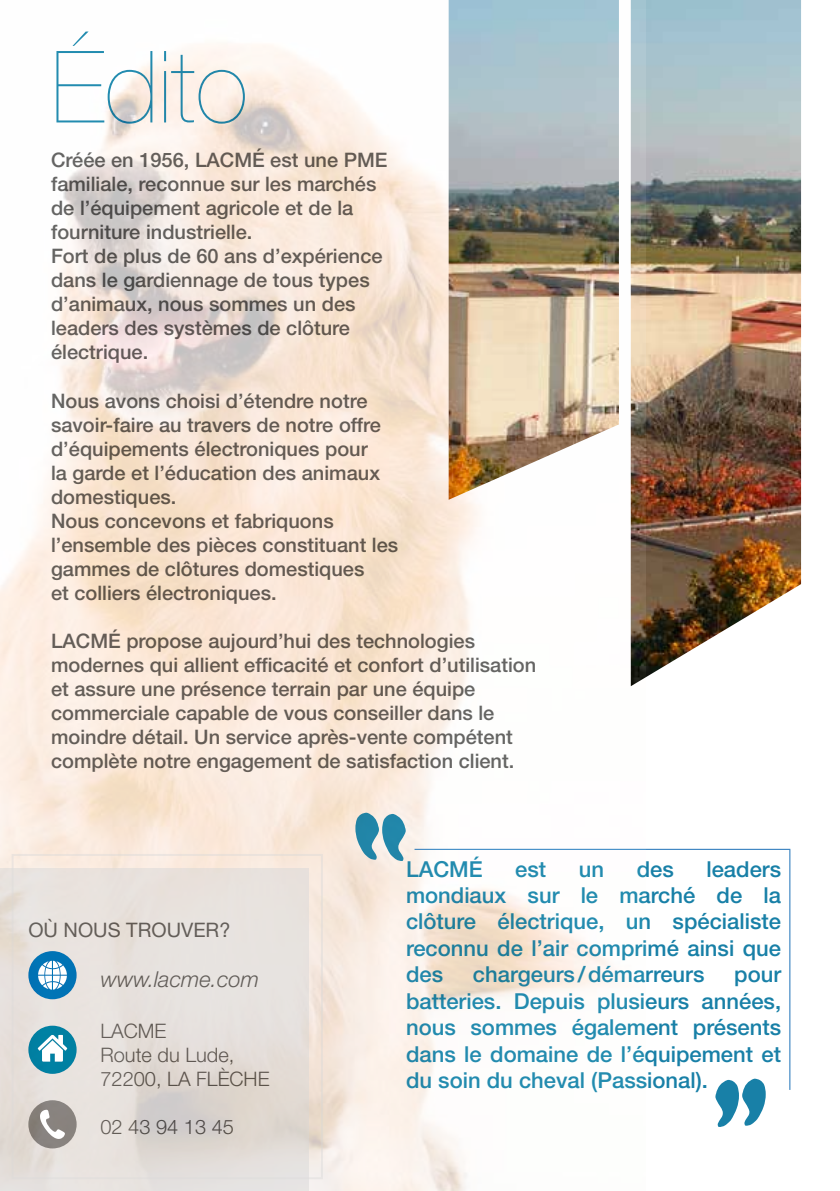
<style>
.page{position:relative;width:840px;height:1191px;background:#fff}
.page>*{position:absolute;margin:0;border:0;box-sizing:border-box;transform-origin:0 0}
.t1{font:160px "Aries Becker";color:#1880a7}
.t2{font:200 100px "Helvetica Neue LT Std";color:#1880a7}
.t3{font:500 22px/26.4px "Helvetica Neue LT Std";color:#1880a7;text-align:justify}
.t4{font:italic 300 22px "Helvetica Neue LT Std";color:#575756}
.t5{font:500 20px/24px "Helvetica Neue LT Std";color:#575756}
.t6{font:300 20px/24px "Helvetica Neue LT Std";color:#575756}
.t7{font:20px "Helvetica Neue LT Std";color:#575756}
</style>
<div class="page">
<img style="left:645px;top:0;width:155px;height:678px">
<hr style="left:788px;top:850px;width:1px;height:240px;background:#1d71b8">
<hr style="left:414px;top:849px;width:375px;height:1px;background:#1d71b8">
<img style="left:0;top:0;width:645px;height:1191px">
<svg style="left:355px;top:812px;width:50px;height:49px;background:#f9eee5"></svg>
<h2 class="t2" style="left:51px;top:29px;width:198px">Édito</h2>
<p class="t5" style="left:51px;top:148px;width:338px">Créée en 1956, LACMÉ est une PME familiale, reconnue sur les marchés de l’équipement agricole et de la fourniture industrielle.<br>Fort de plus de 60 ans d’expérience dans le gardiennage de tous types d’animaux, nous sommes un des leaders des systèmes de clôture électrique.</p>
<p class="t5" style="left:51px;top:388px;width:348px">Nous avons choisi d’étendre notre savoir-faire au travers de notre offre d’équipements électroniques pour<br>la garde et l’éducation des animaux domestiques.<br>Nous concevons et fabriquons l’ensemble des pièces constituant les gammes de clôtures domestiques<br>et colliers électroniques.</p>
<p class="t5" style="left:51px;top:628px;width:486px">LACMÉ propose aujourd’hui des technologies modernes qui allient efficacité et confort d’utilisation et assure une présence terrain par une équipe commerciale capable de vous conseiller dans le moindre détail. Un service après-vente compétent complète notre engagement de satisfaction client.</p>
<p class="t7" style="left:28px;top:917px;width:203px">OÙ NOUS TROUVER?</p>
<p class="t4" style="left:101px;top:966px;width:160px">www.lacme.com</p>
<p class="t6" style="left:100px;top:1018px;width:170px">LACME<br>Route du Lude,<br>72200, LA FLÈCHE</p>
<p class="t6" style="left:100px;top:1114px;width:135px">02 43 94 13 45</p>
<p class="t3" style="left:406px;top:855px;width:78px">LACMÉ</p>
<p class="t3" style="left:515px;top:855px;width:32px">est</p>
<p class="t3" style="left:578px;top:855px;width:27px">un</p>
<p class="t3" style="left:636px;top:855px;width:39px">des</p>
<p class="t3" style="left:406px;top:855px;width:376px;text-indent:300px">leaders mondiaux sur le marché de la clôture électrique, un spécialiste reconnu de l’air comprimé ainsi que des</p>
<p class="t3" style="left:472px;top:961px;width:233px">chargeurs/démarreurs</p>
<p class="t3" style="left:406px;top:961px;width:376px;text-indent:328px">pour batteries. Depuis plusieurs années, nous sommes également présents dans le domaine de l’équipement et du soin du cheval (Passional).</p>
<h1 class="t1" style="left:714px;top:1047px;width:56px">"</h1>
</div>
